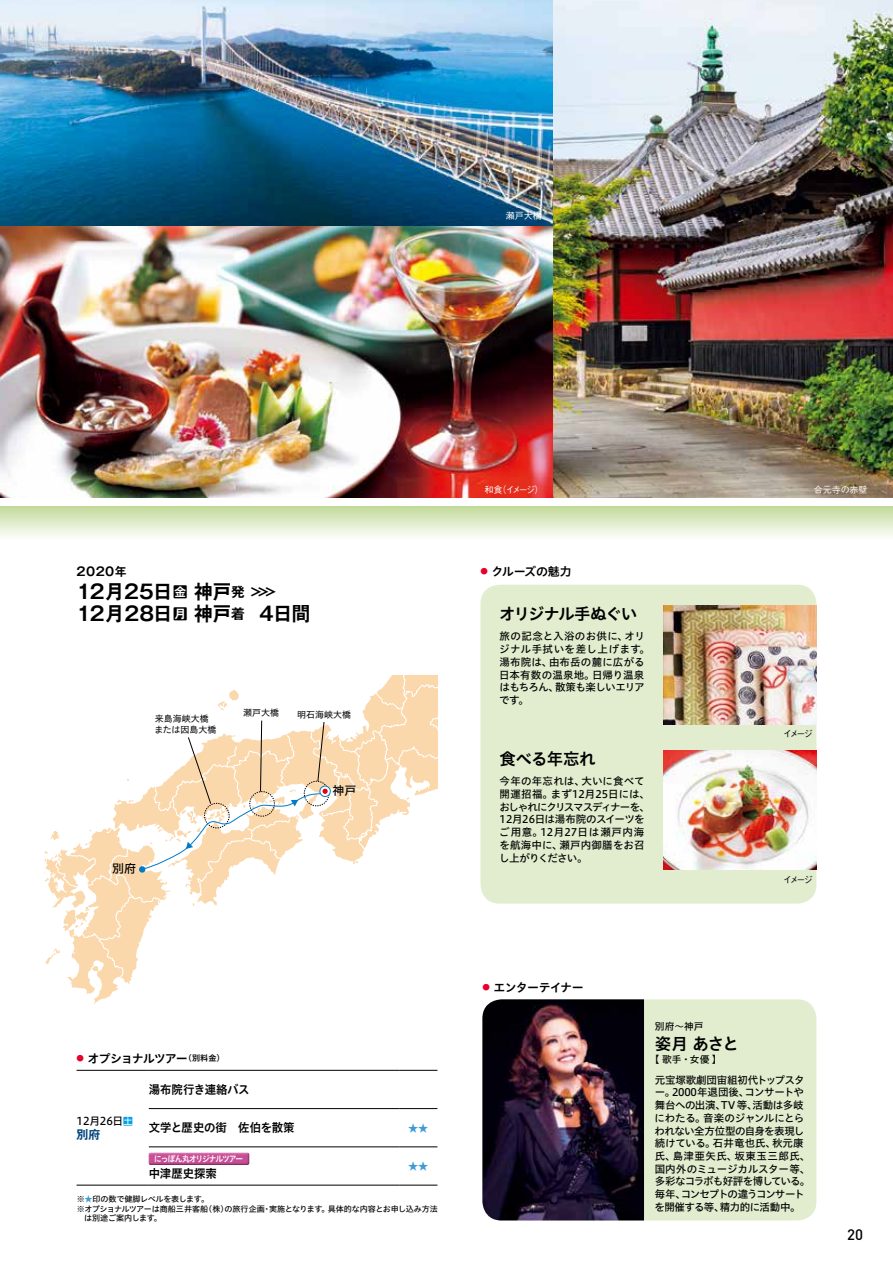
<style>
.page{position:relative;width:893px;height:1263px;background:#fff}
.page>*{position:absolute;margin:0;border:0;box-sizing:border-box;transform-origin:0 0}
.t1{font:700 19.5px/22.4px "Gothic MB101 Pro De";letter-spacing:.005em;color:#000}
.t2{font:16.5px "Hiragino UD Sans Std W6";letter-spacing:-.06em;color:#000}
.t3{font:16.5px "Hiragino UD Sans Std W6";letter-spacing:-.08em;color:#000}
.t4{font:500 15px "DIN";color:#000}
.t5{font:12px "Hiragino UD Sans Std W6";letter-spacing:-.03em;color:#000;scale:.95 1}
.t6{font:12px "Hiragino UD Sans Std W6";letter-spacing:-.09em;color:#000}
.t7{font:12px "Hiragino UD Sans Std W6";letter-spacing:-.01em;color:#000;scale:.95 1}
.t8{font:12px "Hiragino UD Sans Std W6";letter-spacing:-.07em;color:#000}
.t9{font:12px "Hiragino UD Sans Std W6";letter-spacing:-.01em;color:#000}
.t10{font:700 12px "Gothic MB101 Pro De";letter-spacing:.035em;color:#000}
.t11{font:12px "Hiragino UD Sans Std W5";color:#000}
.t12{font:700 12px "Gothic MB101 Pro De";color:#00437c}
.t13{font:10.8px "Hiragino UD Sans Std W5";letter-spacing:-.025em;color:#000}
.t14{font:10.5px/12.8px "Hiragino UD Sans Std W5";letter-spacing:-.035em;color:#000}
.t15{font:10.5px/12.8px "Hiragino UD Sans Std W5";letter-spacing:-.015em;color:#000}
.t16{font:10.5px/12.8px "Hiragino UD Sans Std W5";letter-spacing:.015em;color:#000}
.t17{font:10.2px "Hiragino UD Sans Std W5";color:#3f9bd6}
.t18{font:9.75px "Hiragino UD Sans Std W5";letter-spacing:.005em;color:#000}
.t19{font:9px "Hiragino UD Sans Std W4";color:#000}
.t20{font:500 9px "Gothic BBB Pr 5";color:#fff}
.t21{font:500 9px "Gothic BBB Pr 5";letter-spacing:-.25em;color:#000}
.t22{font:8.55px "Hiragino UD Sans Std W6";letter-spacing:-.13em;color:#fff;scale:.9 1}
.t23{font:8.1px "Hiragino UD Sans Std W5";letter-spacing:-.03em;color:#000}
.s1{font-size:13.65px}
.s2{font-size:13.2px}
.s3{font-size:7.5px;color:#e6002d}
.s4{font-size:8.1px}
.s5{font-family:"UD Shin Go Pro";font-weight:500;font-size:9.75px;color:#00a0e9}
.s6{color:#3f9bd6}
</style>
<div class="page">
<img style="left:0;top:0;width:893px;height:1221px">
<p class="t20" style="left:506px;top:208px;width:37px">瀬戸大橋</p>
<p class="t10" style="left:77px;top:562px;width:51px">2020年</p>
<h1 class="t1" style="left:77px;top:578px;width:235px">12月25日<span class="s1">金</span> 神戸<span class="s1">発</span> <span class="s2">＞＞＞<br></span>12月28日<span class="s1">月</span> 神戸<span class="s1">着</span> 4日間</h1>
<p class="t19" style="left:155px;top:712px;width:55px">来島海峡大橋</p>
<p class="t19" style="left:154px;top:722px;width:63px">または因島大橋</p>
<p class="t11" style="left:112px;top:859px;width:25px">別府</p>
<p class="t19" style="left:243px;top:706px;width:37px">瀬戸大橋</p>
<p class="t19" style="left:297px;top:708px;width:55px">明石海峡大橋</p>
<p class="t11" style="left:333px;top:781px;width:25px">神戸</p>
<p class="t6" style="left:76px;top:1049px;width:150px"><span class="s3">●</span> オプショナルツアー<span class="s4">（別料金）</span></p>
<p class="t13" style="left:77px;top:1113px;width:58px">12月26日<span class="s5">土</span></p>
<p class="t12" style="left:77px;top:1124px;width:25px">別府</p>
<p class="t7" style="left:149px;top:1080px;width:108px">湯布院行き連絡バス</p>
<p class="t5" style="left:149px;top:1118px;width:155px">文学と歴史の街　佐伯を散策</p>
<p class="t17" style="left:408px;top:1120px;width:22px">★★</p>
<p class="t5" style="left:149px;top:1164px;width:73px">中津歴史探索</p>
<p class="t22" style="left:154px;top:1152px;width:100px">にっぽん丸オリジナルツアー</p>
<p class="t17" style="left:408px;top:1158px;width:22px">★★</p>
<p class="t23" style="left:77px;top:1193px;width:134px">※<span class="s6">★</span>印の数で健脚レベルを表します。</p>
<p class="t23" style="left:77px;top:1203px;width:363px">※オプショナルツアーは商船三井客船（株）の旅行企画・実施となります。具体的な内容とお申し込み方法</p>
<p class="t23" style="left:84px;top:1212px;width:79px">は別途ご案内します。</p>
<p class="t20" style="left:484px;top:482px;width:61px">和食（イメージ）</p>
<p class="t20" style="left:814px;top:482px;width:55px">合元寺の赤壁</p>
<p class="t9" style="left:480px;top:562px;width:93px"><span class="s3">●</span> クルーズの魅力</p>
<h2 class="t3" style="left:499px;top:601px;width:139px">オリジナル手ぬぐい</h2>
<p class="t16" style="left:499px;top:629px;width:152px">旅の記念と入浴のお供に、オリジナル手拭いを差し上げます。湯布院は、由布岳の麓に広がる日本有数の温泉地。日帰り温泉はもちろん、散策も楽しいエリアです。</p>
<h2 class="t2" style="left:500px;top:746px;width:98px">食べる年忘れ</h2>
<p class="t15" style="left:499px;top:774px;width:153px">今年の年忘れは、大いに食べて開運招福。まず12月25日には、おしゃれにクリスマスディナーを、<br>12月26日は湯布院のスイーツをご用意。12月27日は瀬戸内海を航海中に、瀬戸内御膳をお召し上がりください。</p>
<p class="t21" style="left:783px;top:727px;width:31px">イメージ</p>
<p class="t21" style="left:783px;top:872px;width:31px">イメージ</p>
<p class="t8" style="left:482px;top:978px;width:103px"><span class="s3">●</span> エンターテイナー</p>
<p class="t18" style="left:655px;top:1019px;width:50px">別府〜神戸</p>
<h2 class="t2" style="left:655px;top:1031px;width:86px">姿月 あさと</h2>
<p class="t18" style="left:650px;top:1052px;width:73px">【 歌手・女優 】</p>
<p class="t14" style="left:654px;top:1072px;width:157px">元宝塚歌劇団宙組初代トップスター。2000年退団後、コンサートや舞台への出演、TV等、活動は多岐にわたる。音楽のジャンルにとらわれない全方位型の自身を表現し続けている。石井竜也氏、秋元康氏、島津亜矢氏、坂東玉三郎氏、国内外のミュージカルスター等、多彩なコラボも好評を博している。毎年、コンセプトの違うコンサートを開催する等、精力的に活動中。</p>
<h3 class="t4" style="left:847px;top:1224px;width:17px">20</h3>
</div>
